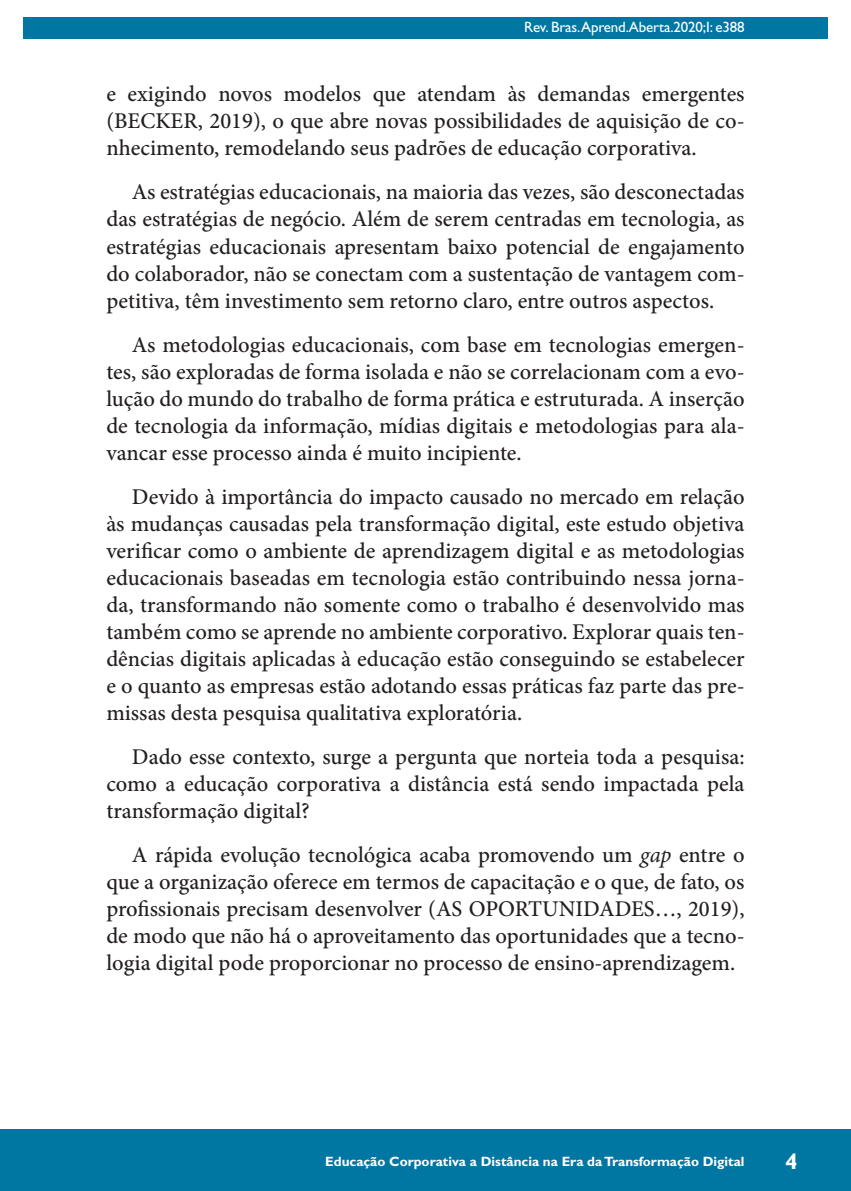
<style>
.page{position:relative;width:851px;height:1191px;background:#fff}
.page>*{position:absolute;margin:0;border:0;box-sizing:border-box;transform-origin:0 0}
.Texto_corrido{font:500 22.5px/27px "Minion Pro";color:#231f20;text-align:justify}
.t1{font:700 22.5px "Gill Sans Std";color:#fff}
.t2{font:15px "Gill Sans Std";letter-spacing:-.01em;color:#fff}
.t3{font:700 13.5px "Gill Sans Std";color:#fff}
.s1{font-weight:400;font-style:italic}
</style>
<div class="page">
<hr style="left:104px;top:0;width:1px;height:467px;background:#0076a3">
<div style="left:23px;top:17px;width:804px;height:21px;background:#0076a3"></div>
<div style="left:0;top:1129px;width:850px;height:62px;background:#0076a3"></div>
<p class="t2" style="left:524px;top:18px;width:222px">Rev. Bras.Aprend.Aberta.2020;I: e388</p>
<p class="Texto_corrido" style="left:106px;top:81px;width:639px">e exigindo novos modelos que atendam às demandas emergentes (BECKER, 2019), o que abre novas possibilidades de aquisição de co&shy;nhecimento, remodelando seus padrões de educação corporativa.</p>
<p class="Texto_corrido" style="left:106px;top:179px;width:639px;text-indent:26px">As estratégias educacionais, na maioria das vezes, são desconectadas das estratégias de negócio. Além de serem centradas em tecnologia, as estratégias educacionais apresentam baixo potencial de engajamento do colaborador, não se conectam com a sustentação de vantagem com&shy;petitiva, têm investimento sem retorno claro, entre outros aspectos.</p>
<p class="Texto_corrido" style="left:106px;top:331px;width:639px;text-indent:26px">As metodologias educacionais, com base em tecnologias emergen&shy;tes, são exploradas de forma isolada e não se correlacionam com a evo&shy;lução do mundo do trabalho de forma prática e estruturada. A inserção de tecnologia da informação, mídias digitais e metodologias para ala&shy;vancar esse processo ainda é muito incipiente.</p>
<p class="Texto_corrido" style="left:106px;top:483px;width:639px;text-indent:26px">Devido à importância do impacto causado no mercado em relação às mudanças causadas pela transformação digital, este estudo objetiva verificar como o ambiente de aprendizagem digital e as metodologias educacionais baseadas em tecnologia estão contribuindo nessa jorna&shy;da, transformando não somente como o trabalho é desenvolvido mas também como se aprende no ambiente corporativo. Explorar quais ten&shy;dências digitais aplicadas à educação estão conseguindo se estabelecer e o quanto as empresas estão adotando essas práticas faz parte das pre&shy;missas desta pesquisa qualitativa exploratória.</p>
<p class="Texto_corrido" style="left:106px;top:743px;width:639px;text-indent:26px">Dado esse contexto, surge a pergunta que norteia toda a pesquisa: como a educação corporativa a distância está sendo impactada pela transformação digital?</p>
<p class="Texto_corrido" style="left:106px;top:841px;width:639px;text-indent:26px">A rápida evolução tecnológica acaba promovendo um <span class="s1">gap</span> entre o que a organização oferece em termos de capacitação e o que, de fato, os profissionais precisam desenvolver (AS OPORTUNIDADES…, 2019), de modo que não há o aproveitamento das oportunidades que a tecno&shy;logia digital pode proporcionar no processo de ensino-aprendizagem.</p>
<p class="t3" style="left:325px;top:1153px;width:421px">Educação Corporativa a Distância na Era da Transformação Digital</p>
<p class="t1" style="left:785px;top:1148px;width:14px">4</p>
</div>
